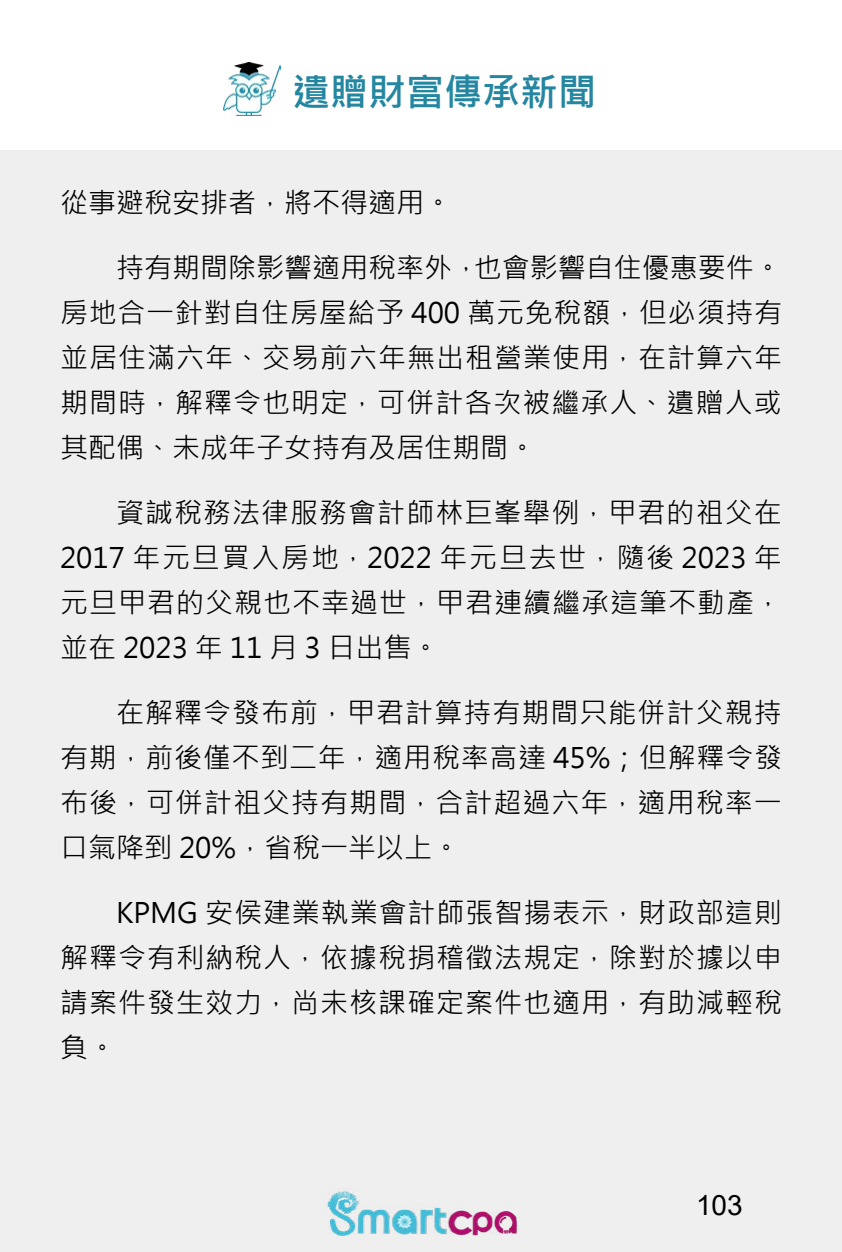
<style>
.page{position:relative;width:842px;height:1252px;background:#fff}
.page>*{position:absolute;margin:0;border:0;box-sizing:border-box;transform-origin:0 0}
.t1{font:700 38px "Microsoft Jheng Hei";color:#2486a0}
.t2{font:28px/45px "Microsoft Jheng Hei";letter-spacing:.035em;color:#000;text-align:justify}
.t3{font:28px "Microsoft Jheng Hei";color:#000}
.t4{font:28px "Arial";color:#000}
</style>
<div class="page">
<div style="left:0;top:150px;width:842px;height:1102px;background:#efefef"></div>
<img style="left:327px;top:1190px;width:190px;height:46px">
<img style="left:223px;top:62px;width:58px;height:53px">
<h1 class="t1" style="left:292px;top:68px;width:305px">遺贈財富傳承新聞</h1>
<p class="t3" style="left:60px;top:185px;width:393px">從事避稅安排者，將不得適用。</p>
<p class="t2" style="left:60px;top:245px;width:724px;text-indent:56px">持有期間除影響適用稅率外，也會影響自住優惠要件。房地合一針對自住房屋給予 400 萬元免稅額，但必須持有並居住滿六年、交易前六年無出租營業使用，在計算六年期間時，解釋令也明定，可併計各次被繼承人、遺贈人或其配偶、未成年子女持有及居住期間。</p>
<p class="t2" style="left:60px;top:490px;width:724px;text-indent:56px">資誠稅務法律服務會計師林巨峯舉例，甲君的祖父在2017 年元旦買入房地，2022 年元旦去世，隨後 2023 年元旦甲君的父親也不幸過世，甲君連續繼承這筆不動產，並在 2023 年 11 月 3 日出售。</p>
<p class="t2" style="left:60px;top:690px;width:724px;text-indent:56px">在解釋令發布前，甲君計算持有期間只能併計父親持有期，前後僅不到二年，適用稅率高達 45%；但解釋令發布後，可併計祖父持有期間，合計超過六年，適用稅率一口氣降到 20%，省稅一半以上。</p>
<p class="t2" style="left:60px;top:890px;width:724px;text-indent:56px">KPMG 安侯建業執業會計師張智揚表示，財政部這則解釋令有利納稅人，依據稅捐稽徵法規定，除對於據以申請案件發生效力，尚未核課確定案件也適用，有助減輕稅負。</p>
<p class="t4" style="left:696px;top:1186px;width:48px">103</p>
</div>
